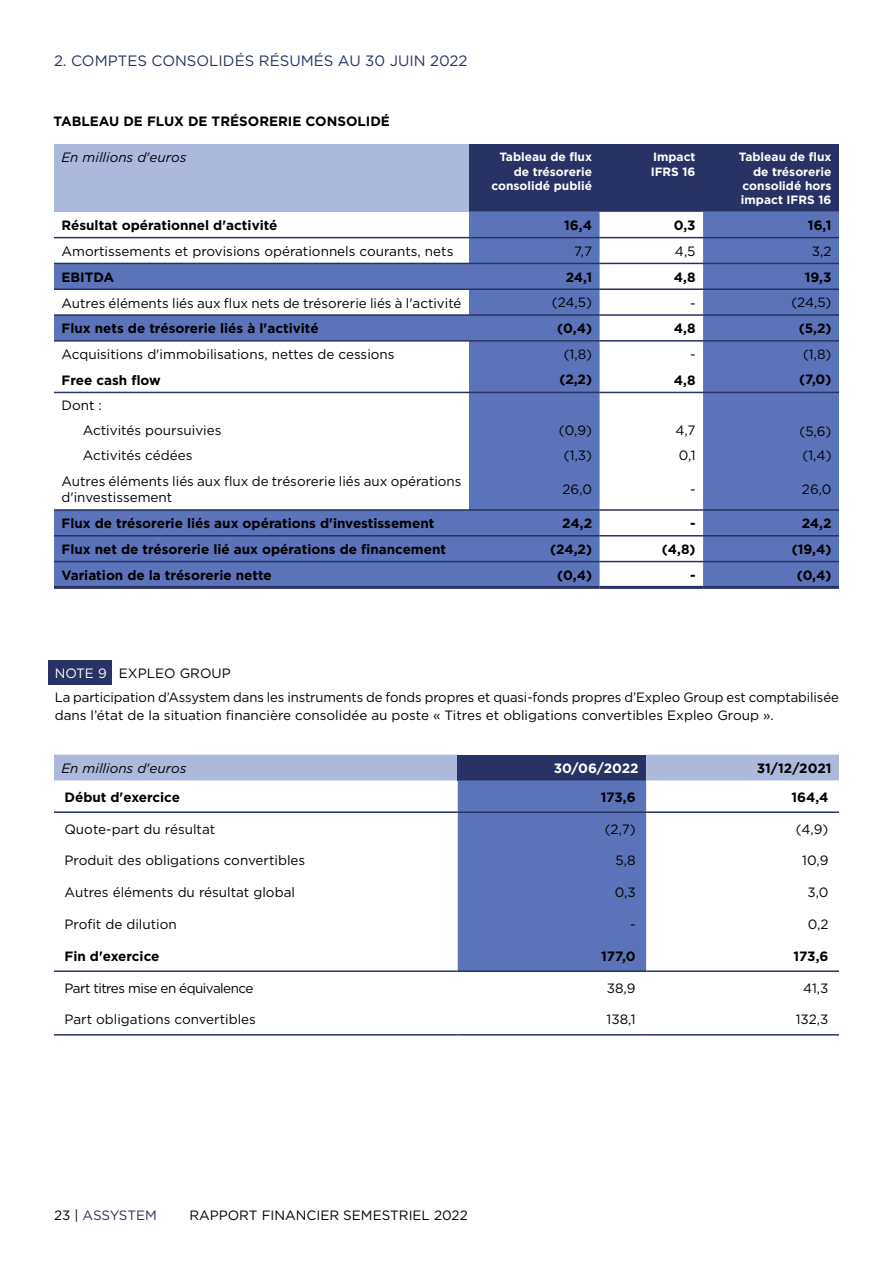
<style>
.page{position:relative;width:893px;height:1263px;background:#fff}
.page>*{position:absolute;margin:0;border:0;box-sizing:border-box;transform-origin:0 0}
.t1{font:15px "Gotham";color:#283264}
.t2{font:13.5px/25.3px "Gotham";color:#000}
.t3{font:700 13.5px "Gotham";color:#000}
.t4{font:italic 13.5px "Gotham";color:#000}
.t5{font:13.5px "Gotham";letter-spacing:-.04em;color:#000}
.t6{font:13.5px "Gotham";letter-spacing:-.01em;color:#283264}
.t7{font:700 13.5px "Gotham";color:#fff}
.t8{font:700 12px/14.4px "Gotham";color:#fff;text-align:right}
.s1{color:#fff}
.s2{color:#000}
</style>
<div class="page">
<div style="left:54px;top:144px;width:415px;height:68px;background:#acb9dc"></div>
<div style="left:469px;top:144px;width:370px;height:68px;background:#283264"></div>
<svg style="left:54px;top:212px;width:785px;height:374px;fill:#5a73b9"></svg>
<hr style="left:54px;top:586px;width:415px;height:3px;background:#283264">
<hr style="left:469px;top:586px;width:131px;height:3px;background:#283264">
<hr style="left:600px;top:586px;width:103px;height:3px;background:#283264">
<hr style="left:703px;top:586px;width:136px;height:3px;background:#283264">
<hr style="left:54px;top:237px;width:415px;height:1px;background:#283264">
<hr style="left:469px;top:237px;width:131px;height:1px;background:#283264">
<hr style="left:600px;top:237px;width:103px;height:1px;background:#283264">
<hr style="left:703px;top:237px;width:136px;height:1px;background:#283264">
<hr style="left:54px;top:263px;width:415px;height:1px;background:#283264">
<hr style="left:469px;top:263px;width:131px;height:1px;background:#283264">
<hr style="left:600px;top:263px;width:103px;height:1px;background:#283264">
<hr style="left:703px;top:263px;width:136px;height:1px;background:#283264">
<hr style="left:54px;top:288px;width:415px;height:2px;background:#283264">
<hr style="left:469px;top:288px;width:131px;height:2px;background:#283264">
<hr style="left:600px;top:288px;width:103px;height:2px;background:#283264">
<hr style="left:703px;top:288px;width:136px;height:2px;background:#283264">
<hr style="left:54px;top:314px;width:415px;height:2px;background:#283264">
<hr style="left:469px;top:314px;width:131px;height:2px;background:#283264">
<hr style="left:600px;top:314px;width:103px;height:2px;background:#283264">
<hr style="left:703px;top:314px;width:136px;height:2px;background:#283264">
<hr style="left:54px;top:340px;width:415px;height:2px;background:#283264">
<hr style="left:469px;top:340px;width:131px;height:2px;background:#283264">
<hr style="left:600px;top:340px;width:103px;height:2px;background:#283264">
<hr style="left:703px;top:340px;width:136px;height:2px;background:#283264">
<hr style="left:54px;top:535px;width:415px;height:1px;background:#283264">
<hr style="left:469px;top:535px;width:131px;height:1px;background:#283264">
<hr style="left:600px;top:535px;width:103px;height:1px;background:#283264">
<hr style="left:703px;top:535px;width:136px;height:1px;background:#283264">
<hr style="left:54px;top:561px;width:415px;height:1px;background:#283264">
<hr style="left:469px;top:561px;width:131px;height:1px;background:#283264">
<hr style="left:600px;top:561px;width:103px;height:1px;background:#283264">
<hr style="left:703px;top:561px;width:136px;height:1px;background:#283264">
<hr style="left:54px;top:392px;width:415px;height:1px;background:#283264">
<hr style="left:469px;top:392px;width:131px;height:1px;background:#283264">
<hr style="left:600px;top:392px;width:103px;height:1px;background:#283264">
<hr style="left:703px;top:392px;width:136px;height:1px;background:#283264">
<hr style="left:54px;top:509px;width:415px;height:2px;background:#283264">
<hr style="left:469px;top:509px;width:131px;height:2px;background:#283264">
<hr style="left:600px;top:509px;width:103px;height:2px;background:#283264">
<hr style="left:703px;top:509px;width:136px;height:2px;background:#283264">
<div style="left:49px;top:660px;width:63px;height:25px;background:#283264"></div>
<svg style="left:54px;top:755px;width:785px;height:215px"></svg>
<hr style="left:54px;top:1034px;width:404px;height:1px;background:#283264">
<hr style="left:458px;top:1034px;width:188px;height:1px;background:#283264">
<hr style="left:646px;top:1034px;width:193px;height:1px;background:#283264">
<hr style="left:54px;top:970px;width:404px;height:2px;background:#283264">
<hr style="left:458px;top:970px;width:188px;height:2px;background:#283264">
<hr style="left:646px;top:970px;width:193px;height:2px;background:#283264">
<hr style="left:54px;top:811px;width:404px;height:2px;background:#283264">
<hr style="left:458px;top:811px;width:188px;height:2px;background:#283264">
<hr style="left:646px;top:811px;width:193px;height:2px;background:#283264">
<p class="t1" style="left:54px;top:52px;width:415px">2. COMPTES CONSOLIDÉS RÉSUMÉS AU 30 JUIN 2022</p>
<p class="t3" style="left:53px;top:112px;width:338px">TABLEAU DE FLUX DE TRÉSORERIE CONSOLIDÉ</p>
<p class="t4" style="left:62px;top:149px;width:126px">En millions d'euros</p>
<p class="t8" style="left:491px;top:150px;width:102px">Tableau de flux de trésorerie consolidé publié</p>
<p class="t8" style="left:651px;top:150px;width:46px;text-align:left">Impact<br>IFRS 16</p>
<p class="t8" style="left:739px;top:150px;width:94px">Tableau de flux de trésorerie consolidé hors impact IFRS 16</p>
<p class="t3" style="left:62px;top:216px;width:217px">Résultat opérationnel d'activité</p>
<p class="t3" style="left:564px;top:216px;width:29px">16,4</p>
<p class="t3" style="left:674px;top:216px;width:23px">0,3</p>
<p class="t3" style="left:808px;top:216px;width:25px">16,1</p>
<p class="t2" style="left:62px;top:238px;width:393px">Amortissements et provisions opérationnels courants, nets</p>
<p class="t2" style="left:574px;top:238px;width:19px">7,7</p>
<p class="t2" style="left:675px;top:238px;width:22px">4,5</p>
<p class="t2" style="left:812px;top:238px;width:21px">3,2</p>
<p class="t3" style="left:62px;top:268px;width:54px">EBITDA</p>
<p class="t3" style="left:566px;top:268px;width:28px">24,1</p>
<p class="t3" style="left:674px;top:268px;width:23px">4,8</p>
<p class="t3" style="left:805px;top:268px;width:28px">19,3</p>
<p class="t2" style="left:62px;top:290px;width:401px">Autres éléments liés aux flux nets de trésorerie liés à l'activité</p>
<p class="t2" style="left:552px;top:289px;width:42px">(24,5)</p>
<p class="t2" style="left:690px;top:290px;width:7px">-</p>
<p class="t2" style="left:791px;top:289px;width:42px">(24,5)</p>
<p class="t3" style="left:62px;top:320px;width:259px">Flux nets de trésorerie liés à l'activité</p>
<p class="t3" style="left:557px;top:319px;width:36px">(0,4)</p>
<p class="t3" style="left:674px;top:320px;width:23px">4,8</p>
<p class="t3" style="left:799px;top:320px;width:34px">(5,2)</p>
<p class="t2" style="left:62px;top:341px;width:335px">Acquisitions d'immobilisations, nettes de cessions</p>
<p class="t2" style="left:564px;top:341px;width:30px">(1,8)</p>
<p class="t2" style="left:690px;top:341px;width:7px">-</p>
<p class="t2" style="left:803px;top:341px;width:30px">(1,8)</p>
<p class="t3" style="left:62px;top:371px;width:101px">Free cash flow</p>
<p class="t3" style="left:559px;top:371px;width:34px">(2,2)</p>
<p class="t3" style="left:674px;top:371px;width:23px">4,8</p>
<p class="t3" style="left:799px;top:371px;width:34px">(7,0)</p>
<p class="t2" style="left:83px;top:392px;width:140px;text-indent:-21px">Dont :<br>Activités poursuivies</p>
<p class="t2" style="left:559px;top:417px;width:35px">(0,9)</p>
<p class="t2" style="left:675px;top:417px;width:22px">4,7</p>
<p class="t2" style="left:799px;top:418px;width:34px">(5,6)</p>
<p class="t2" style="left:83px;top:443px;width:111px">Activités cédées</p>
<p class="t2" style="left:564px;top:443px;width:30px">(1,3)</p>
<p class="t2" style="left:679px;top:443px;width:18px">0,1</p>
<p class="t2" style="left:803px;top:443px;width:30px">(1,4)</p>
<p class="t2" style="left:62px;top:473px;width:402px;line-height:16.2px">Autres éléments liés aux flux de trésorerie liés aux opérations d'investissement</p>
<p class="t2" style="left:563px;top:477px;width:31px">26,0</p>
<p class="t2" style="left:690px;top:477px;width:7px">-</p>
<p class="t2" style="left:802px;top:477px;width:31px">26,0</p>
<p class="t3" style="left:62px;top:514px;width:374px">Flux de trésorerie liés aux opérations d'investissement</p>
<p class="t3" style="left:562px;top:514px;width:31px">24,2</p>
<p class="t3" style="left:690px;top:514px;width:7px">-</p>
<p class="t3" style="left:802px;top:514px;width:31px">24,2</p>
<p class="t3" style="left:61px;top:540px;width:386px">Flux net de trésorerie lié aux opérations de financement</p>
<p class="t3" style="left:550px;top:540px;width:43px">(24,2)</p>
<p class="t3" style="left:662px;top:540px;width:35px">(4,8)</p>
<p class="t3" style="left:792px;top:540px;width:41px">(19,4)</p>
<p class="t3" style="left:61px;top:566px;width:212px">Variation de la trésorerie nette</p>
<p class="t3" style="left:557px;top:566px;width:36px">(0,4)</p>
<p class="t3" style="left:690px;top:566px;width:7px">-</p>
<p class="t3" style="left:797px;top:566px;width:36px">(0,4)</p>
<p class="t2" style="left:55px;top:660px;width:786px;line-height:24.6px"><span class="s1">NOTE 9</span> EXPLEO GROUP<br>La participation d’Assystem dans les instruments de fonds propres et quasi-fonds propres d’Expleo Group est comptabilisée</p>
<p class="t2" style="left:55px;top:702px;width:721px">dans l’état de la situation financière consolidée au poste « Titres et obligations convertibles Expleo Group ».</p>
<p class="t4" style="left:62px;top:759px;width:126px">En millions d'euros</p>
<p class="t7" style="left:554px;top:759px;width:86px">30/06/2022</p>
<p class="t3" style="left:757px;top:759px;width:76px">31/12/2021</p>
<p class="t3" style="left:65px;top:788px;width:117px">Début d'exercice</p>
<p class="t3" style="left:601px;top:788px;width:36px">173,6</p>
<p class="t3" style="left:791px;top:788px;width:39px">164,4</p>
<p class="t2" style="left:65px;top:816px;width:152px">Quote-part du résultat</p>
<p class="t2" style="left:605px;top:816px;width:32px">(2,7)</p>
<p class="t2" style="left:796px;top:816px;width:34px">(4,9)</p>
<p class="t2" style="left:65px;top:847px;width:242px">Produit des obligations convertibles</p>
<p class="t2" style="left:616px;top:847px;width:22px">5,8</p>
<p class="t2" style="left:802px;top:847px;width:28px">10,9</p>
<p class="t2" style="left:65px;top:879px;width:232px">Autres éléments du résultat global</p>
<p class="t2" style="left:615px;top:879px;width:22px">0,3</p>
<p class="t2" style="left:807px;top:879px;width:22px">3,0</p>
<p class="t2" style="left:65px;top:911px;width:114px">Profit de dilution</p>
<p class="t2" style="left:630px;top:911px;width:7px">-</p>
<p class="t2" style="left:808px;top:911px;width:22px">0,2</p>
<p class="t3" style="left:65px;top:947px;width:96px">Fin d'exercice</p>
<p class="t3" style="left:601px;top:947px;width:36px">177,0</p>
<p class="t3" style="left:793px;top:947px;width:36px">173,6</p>
<p class="t5" style="left:65px;top:979px;width:190px">Part titres mise en équivalence</p>
<p class="t2" style="left:607px;top:975px;width:30px">38,9</p>
<p class="t2" style="left:803px;top:975px;width:27px">41,3</p>
<p class="t2" style="left:65px;top:1007px;width:193px">Part obligations convertibles</p>
<p class="t2" style="left:607px;top:1007px;width:31px">138,1</p>
<p class="t2" style="left:796px;top:1007px;width:34px">132,3</p>
<p class="t6" style="left:54px;top:1206px;width:104px"><span class="s2">23 |</span> ASSYSTEM</p>
<p class="t2" style="left:189px;top:1202px;width:280px">RAPPORT FINANCIER SEMESTRIEL 2022</p>
</div>
